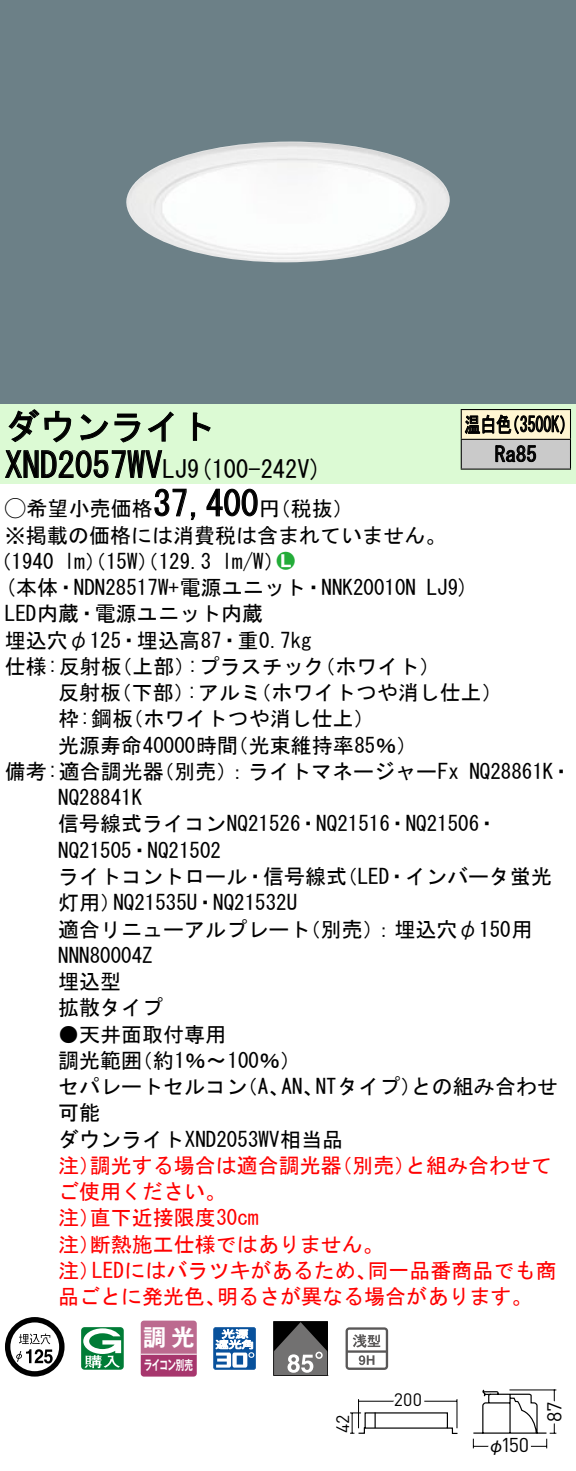
<style>
.page{position:relative;width:576px;height:1471px;background:#fff}
.page>*{position:absolute;margin:0;border:0;box-sizing:border-box;transform-origin:0 0}
.t1{font:35px "MS Gothic";color:#000}
.t2{font:24.5px "MS Gothic";color:#000}
.t3{font:23.1px "Gothic MB101 Pro De Bold 90 pv RKSJ H";color:#fff}
.t4{font:21px/26.2px "MS Gothic";color:#000}
.t5{font:21px/26.2px "MS Gothic";color:#f00}
.t6{font:21px/29.8px "MS Gothic";color:#000;scale:.75 1}
.t7{font:21px "Ford Classification 1";color:#23ac38}
.t8{font:19.95px "DINOT";color:#000}
.t9{font:17.85px "DINOT";color:#000}
.t10{font:17.5px "Gothic BBB Pro Medium 90 pv RKSJ H";color:#000}
.t11{font:13.3px "Gothic MB101 Pro De Bold 90 pv RKSJ H";letter-spacing:-.05em;color:#fff;scale:.65 1}
.s1{font-size:24.5px}
.s2{font-family:"Ford Classification 1"}
.s3{color:#fff}
</style>
<div class="page">
<div style="left:0;top:0;width:575px;height:404px;background:#6c8087"></div>
<img style="left:126px;top:142px;width:324px;height:120px">
<div style="left:0;top:404px;width:575px;height:79px;background:#dcfad4"></div>
<svg style="left:8px;top:409px;width:64px;height:34px"></svg>
<svg style="left:80px;top:413px;width:60px;height:30px"></svg>
<svg style="left:148px;top:411px;width:25px;height:31px"></svg>
<svg style="left:192px;top:412px;width:19px;height:29px"></svg>
<svg style="left:5px;top:450px;width:158px;height:28px"></svg>
<svg style="left:154px;top:488px;width:42px;height:32px"></svg>
<svg style="left:206px;top:488px;width:52px;height:29px"></svg>
<svg style="left:5px;top:1317px;width:59px;height:59px"></svg>
<svg style="left:81px;top:1327px;width:43px;height:42px"></svg>
<svg style="left:140px;top:1320px;width:56px;height:56px;background:#b65c86"></svg>
<hr style="left:141px;top:1353px;width:55px;height:1px;background:#fff">
<svg style="left:213px;top:1327px;width:43px;height:42px"></svg>
<svg style="left:273px;top:1321px;width:55px;height:54px;background:#5d5c5c"></svg>
<svg style="left:345px;top:1327px;width:43px;height:42px"></svg>
<div style="left:461px;top:409px;width:109px;height:30px;background:#fff6d2"></div>
<div style="left:461px;top:439px;width:109px;height:30px;background:#cacaca"></div>
<hr style="left:460px;top:409px;width:110px;height:1px;background:#000">
<hr style="left:569px;top:410px;width:2px;height:29px;background:#000">
<hr style="left:460px;top:439px;width:110px;height:1px;background:#000">
<hr style="left:569px;top:440px;width:2px;height:28px;background:#000">
<hr style="left:460px;top:468px;width:110px;height:2px;background:#000">
<svg style="left:460px;top:410px;width:104px;height:58px"></svg>
<svg style="left:472px;top:1389px;width:85px;height:60px"></svg>
<svg style="left:350px;top:1399px;width:108px;height:35px"></svg>
<h1 class="t1" style="left:5px;top:409px;width:212px">ダウンライト</h1>
<p class="t2" style="left:187px;top:456px;width:136px">(9 100-242 (V</p>
<h1 class="t1" style="left:5px;top:447px;width:184px">XND2057WV<span class="s1">LJ</span></h1>
<h1 class="t1" style="left:153px;top:486px;width:106px">37,400</h1>
<p class="t4" style="left:5px;top:495px;width:442px"><span class="s2">A</span>希望小売価格<br>※掲載の価格には消費税は含まれていません。</p>
<p class="t7" style="left:277px;top:550px;width:19px">2<span class="s3">7</span></p>
<p class="t4" style="left:259px;top:495px;width:96px">（円税抜(</p>
<p class="t4" style="left:222px;top:548px;width:64px">l m (W/</p>
<p class="t4" style="left:-9px;top:548px;width:65px">（1940</p>
<p class="t4" style="left:64px;top:548px;width:149px">lm）（15 ）（W 129.3</p>
<p class="t6" style="left:494px;top:409px;width:57px;text-indent:-30px">温白色<br>Ra85</p>
<p class="t6" style="left:504px;top:409px;width:96px">（3500 (K</p>
<p class="t4" style="left:5px;top:574px;width:412px">(本体・NDN28517 +W 電源ユニット・NNK20010N</p>
<p class="t4" style="left:5px;top:600px;width:259px">LED内蔵・電源ユニット内蔵</p>
<p class="t4" style="left:5px;top:627px;width:308px">埋込穴φ125・埋込高87・重0.7kg</p>
<p class="t4" style="left:314px;top:653px;width:127px">（ホワイト(</p>
<p class="t4" style="left:426px;top:574px;width:44px">LJ (9</p>
<p class="t4" style="left:187px;top:653px;width:139px">:プラスチック</p>
<p class="t4" style="left:5px;top:653px;width:118px">仕様:反射板</p>
<p class="t4" style="left:111px;top:653px;width:85px">（上部）</p>
<p class="t4" style="left:58px;top:679px;width:65px">反射板</p>
<p class="t4" style="left:111px;top:679px;width:85px">（下部）</p>
<p class="t4" style="left:187px;top:679px;width:76px">:アルミ</p>
<p class="t4" style="left:250px;top:679px;width:253px">（ホワイトつや消し仕上(</p>
<p class="t4" style="left:58px;top:705px;width:76px">枠:鋼板</p>
<p class="t4" style="left:122px;top:705px;width:254px">（ホワイトつや消し仕上(</p>
<p class="t4" style="left:58px;top:732px;width:181px">光源寿命40000時間</p>
<p class="t4" style="left:227px;top:732px;width:191px">（光束維持率85％(</p>
<p class="t4" style="left:153px;top:758px;width:307px">（別売：）ライトマネージャーFx</p>
<p class="t4" style="left:5px;top:758px;width:160px">備考:適合調光器</p>
<p class="t4" style="left:58px;top:784px;width:85px">NQ28841K</p>
<p class="t4" style="left:58px;top:810px;width:441px">信号線式ライコンNQ21526・NQ21516・NQ21506・</p>
<p class="t4" style="left:58px;top:837px;width:164px">NQ21505・NQ21502</p>
<p class="t4" style="left:336px;top:863px;width:217px">（LED・インバータ蛍光</p>
<p class="t4" style="left:469px;top:758px;width:104px">NQ28861 ・K</p>
<p class="t4" style="left:58px;top:863px;width:290px;text-align:center">ライトコントロール・信号線式<br>NQ21535 ・U NQ21532U</p>
<p class="t4" style="left:58px;top:889px;width:64px">灯用）</p>
<p class="t4" style="left:58px;top:915px;width:253px">適合リニューアルプレート<br>NNN80004Z<br>埋込型<br>拡散タイプ</p>
<p class="t4" style="left:132px;top:1020px;width:171px;text-indent:-73px">●天井面取付専用<br>（約1％〜100％(</p>
<p class="t4" style="left:300px;top:915px;width:234px">（別売：）埋込穴φ150用</p>
<p class="t4" style="left:58px;top:1047px;width:85px">調光範囲</p>
<p class="t4" style="left:315px;top:1073px;width:107px">NTタイプ）</p>
<p class="t4" style="left:411px;top:1073px;width:148px">との組み合わせ</p>
<p class="t4" style="left:58px;top:1073px;width:286px">セパレートセルコン<br>可能<br>ダウンライトXND2053WV相当品</p>
<p class="t4" style="left:237px;top:1073px;width:54px">（、A</p>
<p class="t4" style="left:281px;top:1073px;width:43px">AN、</p>
<p class="t5" style="left:90px;top:1152px;width:253px">調光する場合は適合調光器</p>
<p class="t5" style="left:331px;top:1152px;width:85px">（別売）</p>
<p class="t5" style="left:405px;top:1152px;width:148px">と組み合わせて</p>
<p class="t5" style="left:58px;top:1152px;width:43px">注）</p>
<p class="t5" style="left:58px;top:1178px;width:169px">ご使用ください。</p>
<p class="t5" style="left:90px;top:1204px;width:170px">直下近接限度30cm</p>
<p class="t5" style="left:90px;top:1204px;width:295px;text-indent:-32px">注）<br>断熱施工仕様ではありません。</p>
<p class="t5" style="left:58px;top:1230px;width:43px">注）</p>
<p class="t5" style="left:92px;top:1257px;width:286px">LEDにはバラツキがあるため、</p>
<p class="t5" style="left:367px;top:1257px;width:190px">同一品番商品でも商</p>
<p class="t5" style="left:58px;top:1257px;width:43px">注）</p>
<p class="t5" style="left:58px;top:1283px;width:169px">品ごとに発光色、</p>
<p class="t5" style="left:217px;top:1283px;width:317px">明るさが異なる場合があります。</p>
<p class="t3" style="left:143px;top:1317px;width:53px">調光</p>
<p class="t11" style="left:144px;top:1354px;width:77px">ライコン別売</p>
<p class="t9" style="left:330px;top:1432px;width:20px;rotate:-90deg">42</p>
<p class="t9" style="left:393px;top:1387px;width:30px">200</p>
<p class="t8" style="left:500px;top:1431px;width:30px">150</p>
<p class="t10" style="left:487px;top:1430px;width:19px">φ</p>
<p class="t8" style="left:540px;top:1421px;width:21px;rotate:-90deg">87</p>
</div>
